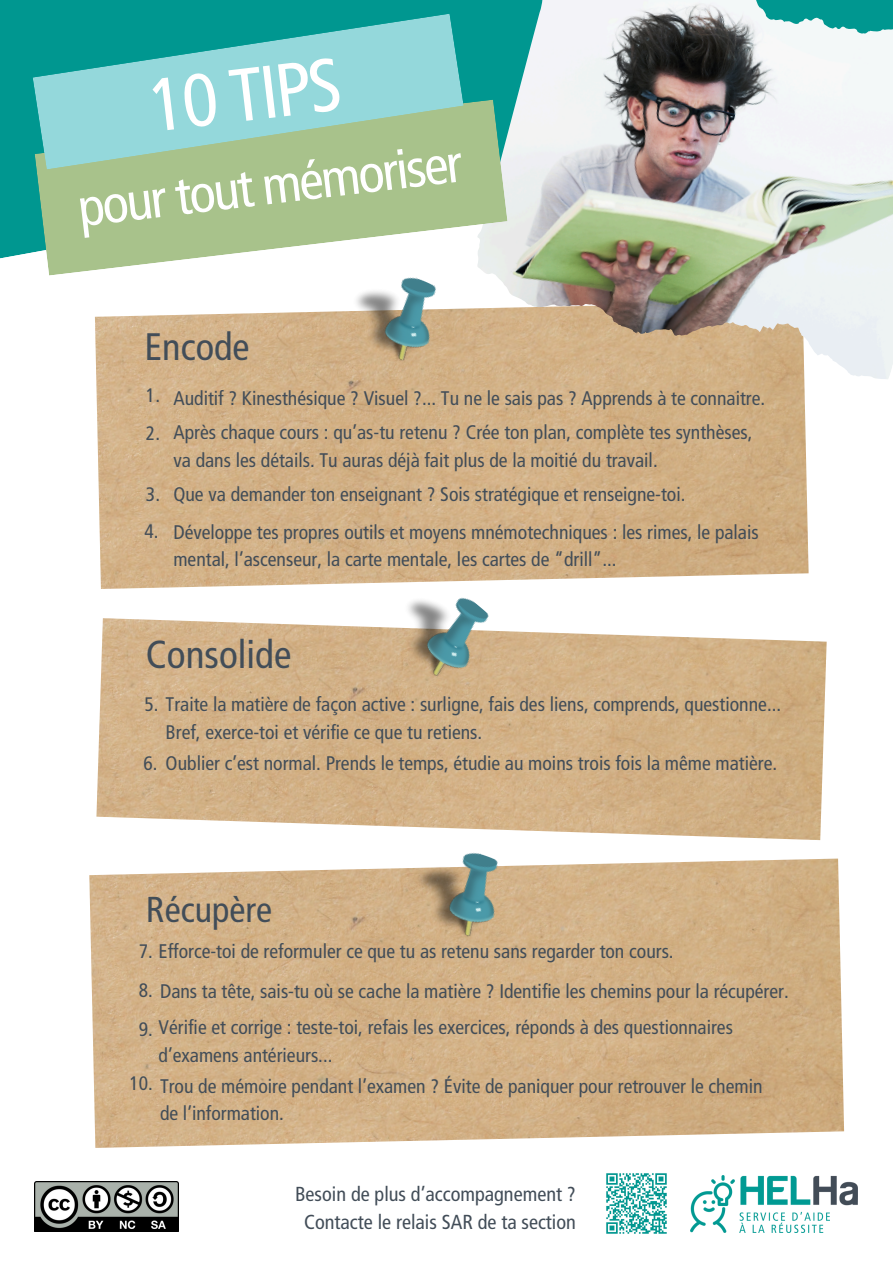
<style>
.page{position:relative;width:893px;height:1263px;background:#fff}
.page>*{position:absolute;margin:0;border:0;box-sizing:border-box;transform-origin:0 0}
.t1{font:condensed 74.78px "Frutiger LT Pro";color:#fff}
.t2{font:condensed 54.45px "Frutiger LT Pro";color:#fff}
.t3{font:condensed 39.08px "Frutiger LT Pro";color:#424d58}
.t4{font:condensed 38.33px "Frutiger LT Pro";color:#424d58}
.t5{font:condensed 36px "Frutiger LT Pro";color:#424d58}
.t6{font:condensed 20.25px "Frutiger LT Pro";color:#424d58}
.t7{font:condensed 19.65px/27.6px "Frutiger LT Pro";color:#424d58}
.t8{font:condensed 19.5px "Frutiger LT Pro";color:#424d58}
.s1{font-size:19.5px}
</style>
<div class="page">
<img style="left:96px;top:618px;width:730px;height:222px">
<img style="left:89px;top:858px;width:755px;height:290px">
<img style="left:95px;top:301px;width:713px;height:288px">
<img style="left:690px;top:1175px;width:167px;height:57px">
<img style="left:378px;top:567px;width:123px;height:123px">
<img style="left:399px;top:835px;width:113px;height:111px">
<svg style="left:0;top:0;width:649px;height:276px"></svg>
<img style="left:649px;top:0;width:244px;height:354px">
<svg style="left:35px;top:100px;width:472px;height:176px;fill:#a8c28b"></svg>
<svg style="left:33px;top:14px;width:430px;height:155px;background:#78c5ba"></svg>
<img style="left:606px;top:1173px;width:61px;height:61px">
<img style="left:35px;top:1182px;width:143px;height:50px">
<img style="left:335px;top:257px;width:116px;height:114px">
<p class="t1" style="left:144px;top:61px;width:195px;rotate:-7deg">10 TIPS</p>
<p class="t2" style="left:74px;top:175px;width:388px;rotate:-7deg">pour tout mémoriser</p>
<h1 class="t4" style="left:145px;top:323px;width:106px">Encode</h1>
<p class="t8" style="left:146px;top:384px;width:16px">1.</p>
<p class="t8" style="left:146px;top:421px;width:16px">2.</p>
<h3 class="t8" style="left:146px;top:482px;width:16px">3.</h3>
<p class="t8" style="left:145px;top:519px;width:16px">4.</p>
<p class="t7" style="left:173px;top:384px;width:593px">Auditif ? Kinesthésique ? Visuel ?... Tu ne le sais pas ? Apprends à te connaitre.</p>
<p class="t7" style="left:173px;top:419px;width:580px">Après chaque cours : qu’as-tu retenu ? Crée ton plan, complète tes synthèses, va dans les détails. Tu auras déjà fait plus de la moitié du travail.</p>
<p class="t7" style="left:173px;top:480px;width:513px">Que va demander ton enseignant ? Sois stratégique et renseigne-toi.</p>
<p class="t7" style="left:173px;top:518px;width:587px">Développe tes propres outils et moyens mnémotechniques : les rimes, le palais mental, l’ascenseur, la carte mentale, les cartes de “drill”...</p>
<p class="t3" style="left:146px;top:630px;width:147px">Consolide</p>
<h3 class="t7" style="left:166px;top:690px;width:617px;text-indent:-21px"><span class="s1">5.</span> Traite la matière de façon active : surligne, fais des liens, comprends, questionne...<br>Bref, exerce-toi et vérifie ce que tu retiens.</h3>
<p class="t7" style="left:143px;top:749px;width:635px"><span class="s1">6.</span> Oublier c’est normal. Prends le temps, étudie au moins trois fois la même matière.</p>
<p class="t5" style="left:146px;top:887px;width:127px">Récupère</p>
<p class="t7" style="left:139px;top:937px;width:536px"><span class="s1">7.</span> Efforce-toi de reformuler ce que tu as retenu sans regarder ton cours.</p>
<h3 class="t7" style="left:139px;top:977px;width:651px"><span class="s1">8.</span> Dans ta tête, sais-tu où se cache la matière ? Identifie les chemins pour la récupérer.</h3>
<p class="t8" style="left:139px;top:1017px;width:16px">9.</p>
<p class="t8" style="left:130px;top:1071px;width:25px">10.</p>
<p class="t7" style="left:159px;top:1013px;width:576px">Vérifie et corrige : teste-toi, refais les exercices, réponds à des questionnaires</p>
<p class="t7" style="left:159px;top:1041px;width:175px">d’examens antérieurs...</p>
<p class="t7" style="left:160px;top:1072px;width:604px">Trou de mémoire pendant l’examen ? Évite de paniquer pour retrouver le chemin</p>
<p class="t7" style="left:160px;top:1099px;width:125px">de l’information.</p>
<p class="t6" style="left:295px;top:1181px;width:282px">Besoin de plus d’accompagnement ?</p>
<p class="t6" style="left:304px;top:1209px;width:273px">Contacte le relais SAR de ta section</p>
</div>
